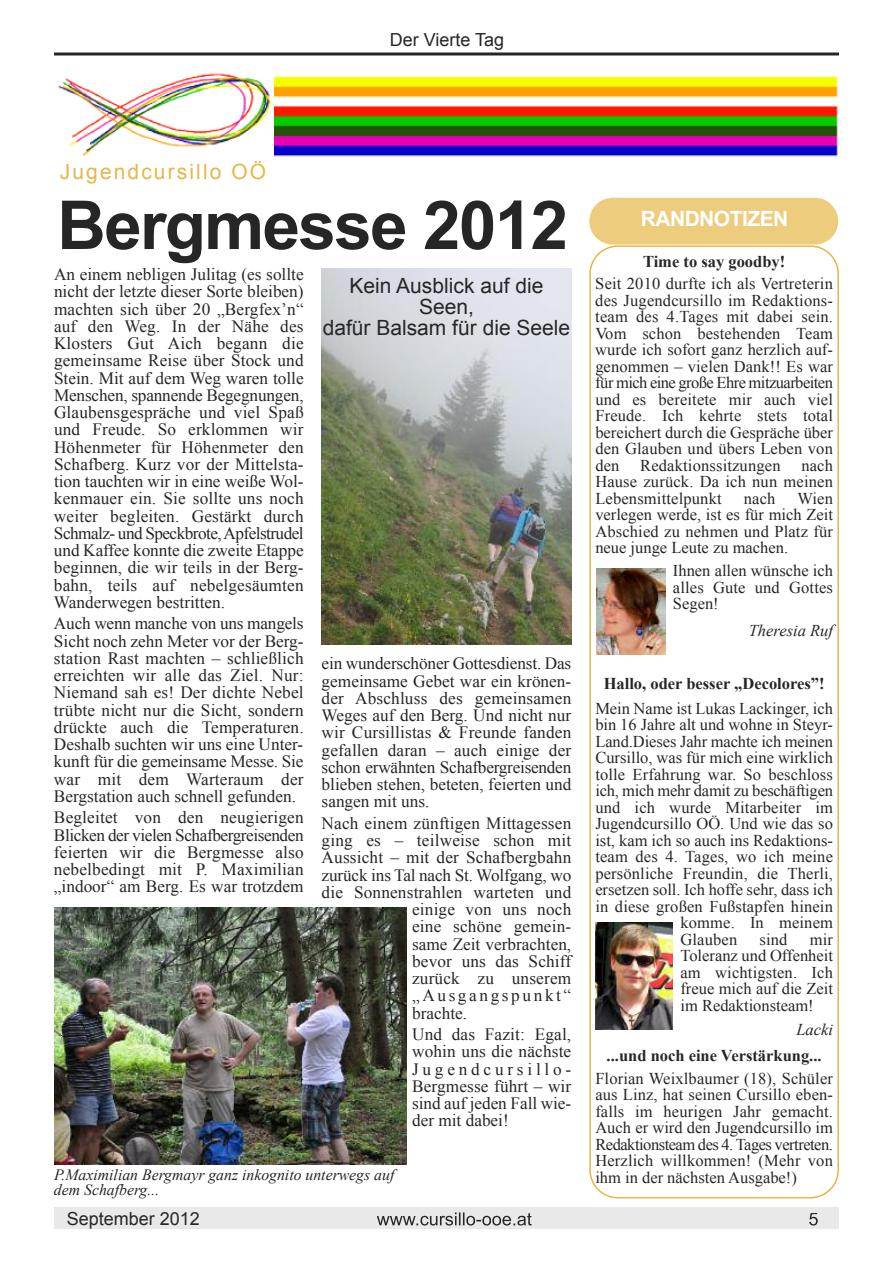
<style>
.page{position:relative;width:893px;height:1263px;background:#fff}
.page>*{position:absolute;margin:0;border:0;box-sizing:border-box;transform-origin:0 0}
.t1{font:700 67.5px "Arial";letter-spacing:-.025em;color:#272627}
.t2{font:21px/21px "Arial";color:#272627;text-align:center}
.t3{font:21px "Arial";letter-spacing:.1em;color:#e6b647}
.t4{font:700 21px "Arial";letter-spacing:-.025em;color:#fff}
.t5{font:18px "Arial";color:#272627}
.t6{font:17.25px/17.2px "Times New Roman";letter-spacing:.01em;color:#272627;text-align:justify}
.t7{font:17.25px "Times New Roman";letter-spacing:-.01em;color:#272627}
.t8{font:17.25px "Times New Roman";letter-spacing:.15em;color:#272627}
.t9{font:16.5px/16.5px "Times New Roman";color:#272627;text-align:justify}
.t10{font:700 16.5px "Times New Roman";color:#272627}
.t11{font:italic 16.5px "Times New Roman";color:#272627}
.t12{font:italic 15.75px/15.8px "Times New Roman";color:#272627}
</style>
<div class="page">
<svg style="left:589px;top:245px;width:250px;height:953px"></svg>
<div style="left:589px;top:198px;width:249px;height:47px;background:#edcc7e"></div>
<img style="left:322px;top:268px;width:249px;height:376px">
<svg style="left:54px;top:52px;width:785px;height:4px;background:#5c5b5c"></svg>
<div style="left:54px;top:1208px;width:785px;height:21px;background:#e9e9e9"></div>
<svg style="left:809px;top:1213px;width:9px;height:12px"></svg>
<svg style="left:377px;top:1212px;width:114px;height:13px"></svg>
<img style="left:58px;top:73px;width:780px;height:84px">
<img style="left:54px;top:907px;width:352px;height:257px">
<img style="left:597px;top:569px;width:68px;height:85px">
<img style="left:595px;top:922px;width:78px;height:107px">
<p class="t5" style="left:390px;top:29px;width:116px">Der Vierte Tag</p>
<p class="t3" style="left:60px;top:160px;width:208px">Jugendcursillo OÖ</p>
<h1 class="t1" style="left:57px;top:188px;width:512px">bergmesse 2012</h1>
<p class="t6" style="left:54px;top:266px;width:251px">An einem nebligen Julitag (es sollte nicht der letzte dieser Sorte bleiben) machten sich über 20 „Bergfex’n“ auf den Weg. In der Nähe des Klosters Gut Aich begann die gemeinsame Reise über Stock und Stein. Mit auf dem Weg waren tolle Menschen, spannende Begegnungen, Glaubensgespräche und viel Spaß und Freude. So erklommen wir Höhenmeter für Höhenmeter den Schafberg. Kurz vor der Mittelsta&shy;tion tauchten wir in eine weiße Wol&shy;kenmauer ein. Sie sollte uns noch weiter begleiten. Gestärkt durch Schmalz- und Speckbrote,Apfelstrudel und Kaffee konnte die zweite Etappe beginnen, die wir teils in der Berg&shy;bahn, teils auf nebelgesäumten Wanderwegen bestritten.</p>
<p class="t6" style="left:54px;top:615px;width:251px">Auch wenn manche von uns mangels Sicht noch zehn Meter vor der Berg&shy;station Rast machten – schließlich erreichten wir alle das Ziel. Nur:<br>Niemand sah es! Der dichte Nebel trübte nicht nur die Sicht, sondern drückte auch die Temperaturen.<br>Deshalb suchten wir uns eine Unter&shy;kunft für die gemeinsame Messe. Sie war mit dem Warteraum der Bergstation auch schnell gefunden.</p>
<p class="t6" style="left:54px;top:809px;width:251px">Begleitet von den neugierigen Blicken der vielen Schafbergreisenden feierten wir die Bergmesse also nebelbedingt mit P. Maximilian „indoor“ am Berg. Es war trotzdem</p>
<p class="t2" style="left:323px;top:275px;width:249px">Kein Ausblick auf die<br>Seen,<br>dafür Balsam für die Seele</p>
<p class="t6" style="left:322px;top:655px;width:251px">ein wunderschöner Gottesdienst. Das gemeinsame Gebet war ein krönen&shy;der Abschluss des gemeinsamen Weges auf den Berg. Und nicht nur wir Cursillistas &amp; Freunde fanden gefallen daran – auch einige der schon erwähnten Schafbergreisenden blieben stehen, beteten, feierten und sangen mit uns.</p>
<p class="t6" style="left:322px;top:814px;width:251px">Nach einem zünftigen Mittagessen</p>
<p class="t6" style="left:322px;top:832px;width:251px">ging es – teilweise schon mit</p>
<p class="t6" style="left:322px;top:849px;width:251px">Aussicht – mit der Schafbergbahn</p>
<p class="t7" style="left:322px;top:865px;width:251px">zurück ins Tal nach St. Wolfgang, wo</p>
<p class="t6" style="left:322px;top:883px;width:251px">die Sonnenstrahlen warteten und</p>
<p class="t6" style="left:412px;top:901px;width:161px">einige von uns noch</p>
<p class="t6" style="left:412px;top:918px;width:161px">eine schöne gemein-</p>
<p class="t6" style="left:412px;top:935px;width:161px">same Zeit verbrachten,</p>
<p class="t6" style="left:412px;top:952px;width:161px">bevor uns das Schiff</p>
<p class="t6" style="left:412px;top:970px;width:161px">zurück zu unserem</p>
<p class="t8" style="left:412px;top:986px;width:161px">„Ausgangspunkt“</p>
<p class="t6" style="left:412px;top:1004px;width:57px">brachte.</p>
<p class="t6" style="left:412px;top:1026px;width:161px">Und das Fazit: Egal, wohin uns die nächste Jugendcursillo-Bergmesse führt – wir sind auf jeden Fall wie&shy;der mit dabei!</p>
<p class="t12" style="left:54px;top:1166px;width:342px">P.Maximilian Bergmayr ganz inkognito unterwegs auf dem Schafberg...</p>
<p class="t5" style="left:67px;top:1209px;width:135px">September 2012</p>
<p class="t4" style="left:641px;top:207px;width:149px">rAndnotizen</p>
<p class="t10" style="left:643px;top:252px;width:144px">Time to say goodby!</p>
<p class="t9" style="left:595px;top:276px;width:239px">Seit 2010 durfte ich als Vertreterin des Jugendcursillo im Redaktions&shy;team des 4.Tages mit dabei sein.<br>Vom schon bestehenden Team wurde ich sofort ganz herzlich auf&shy;genommen – vielen Dank!! Es war für mich eine große Ehre mitzuarbeiten und es bereitete mir auch viel Freude. Ich kehrte stets total bereichert durch die Gespräche über den Glauben und übers Leben von den</p>
<p class="t9" style="left:595px;top:457px;width:239px;text-indent:206px">nach Hause zurück. Da ich nun meinen Lebensmittelpunkt</p>
<p class="t9" style="left:640px;top:457px;width:142px">Redaktionssitzungen</p>
<p class="t9" style="left:595px;top:490px;width:239px;text-indent:202px">Wien verlegen werde, ist es für mich Zeit Abschied zu nehmen und Platz für neue junge Leute zu machen.</p>
<p class="t9" style="left:673px;top:562px;width:161px">Ihnen allen wünsche ich alles Gute und Gottes Segen!</p>
<p class="t11" style="left:749px;top:621px;width:86px">Theresia Ruf</p>
<p class="t10" style="left:604px;top:674px;width:222px">Hallo, oder besser „Decolores”!</p>
<p class="t9" style="left:595px;top:700px;width:239px">Mein Name ist Lukas Lackinger, ich</p>
<p class="t9" style="left:595px;top:716px;width:239px">bin 16 Jahre alt und wohne in Steyr-</p>
<p class="t9" style="left:595px;top:733px;width:239px">Land.Dieses Jahr machte ich meinen</p>
<p class="t9" style="left:595px;top:749px;width:239px">Cursillo, was für mich eine wirklich</p>
<p class="t9" style="left:595px;top:766px;width:239px">tolle Erfahrung war. So beschloss</p>
<p class="t9" style="left:595px;top:782px;width:239px">ich, mich mehr damit zu beschäftigen</p>
<p class="t9" style="left:595px;top:799px;width:239px">und ich wurde Mitarbeiter im</p>
<p class="t9" style="left:595px;top:815px;width:239px">Jugendcursillo OÖ. Und wie das so</p>
<p class="t9" style="left:595px;top:832px;width:239px">ist, kam ich so auch ins Redaktions-</p>
<p class="t9" style="left:595px;top:848px;width:239px">team des 4. Tages, wo ich meine</p>
<p class="t9" style="left:595px;top:865px;width:239px">persönliche Freundin, die Therli,</p>
<p class="t9" style="left:595px;top:881px;width:239px">ersetzen soll. Ich hoffe sehr, dass ich</p>
<p class="t9" style="left:595px;top:898px;width:239px">in diese großen Fußstapfen hinein</p>
<p class="t9" style="left:680px;top:914px;width:154px">komme. In meinem</p>
<p class="t9" style="left:680px;top:931px;width:58px">Glauben</p>
<p class="t9" style="left:759px;top:931px;width:30px">sind</p>
<p class="t9" style="left:744px;top:490px;width:33px">nach</p>
<p class="t9" style="left:680px;top:931px;width:154px;text-indent:129px">mir Toleranz und Offenheit am wichtigsten. Ich freue mich auf die Zeit im Redaktionsteam!</p>
<p class="t11" style="left:796px;top:1020px;width:38px">Lacki</p>
<p class="t10" style="left:607px;top:1046px;width:217px">...und noch eine Verstärkung...</p>
<p class="t9" style="left:595px;top:1070px;width:239px">Florian Weixlbaumer (18), Schüler aus Linz, hat seinen Cursillo eben&shy;falls im heurigen Jahr gemacht.<br>Auch er wird den Jugendcursillo im Redaktionsteam des 4. Tages vertreten.<br>Herzlich willkommen! (Mehr von ihm in der nächsten Ausgabe!)</p>
</div>
